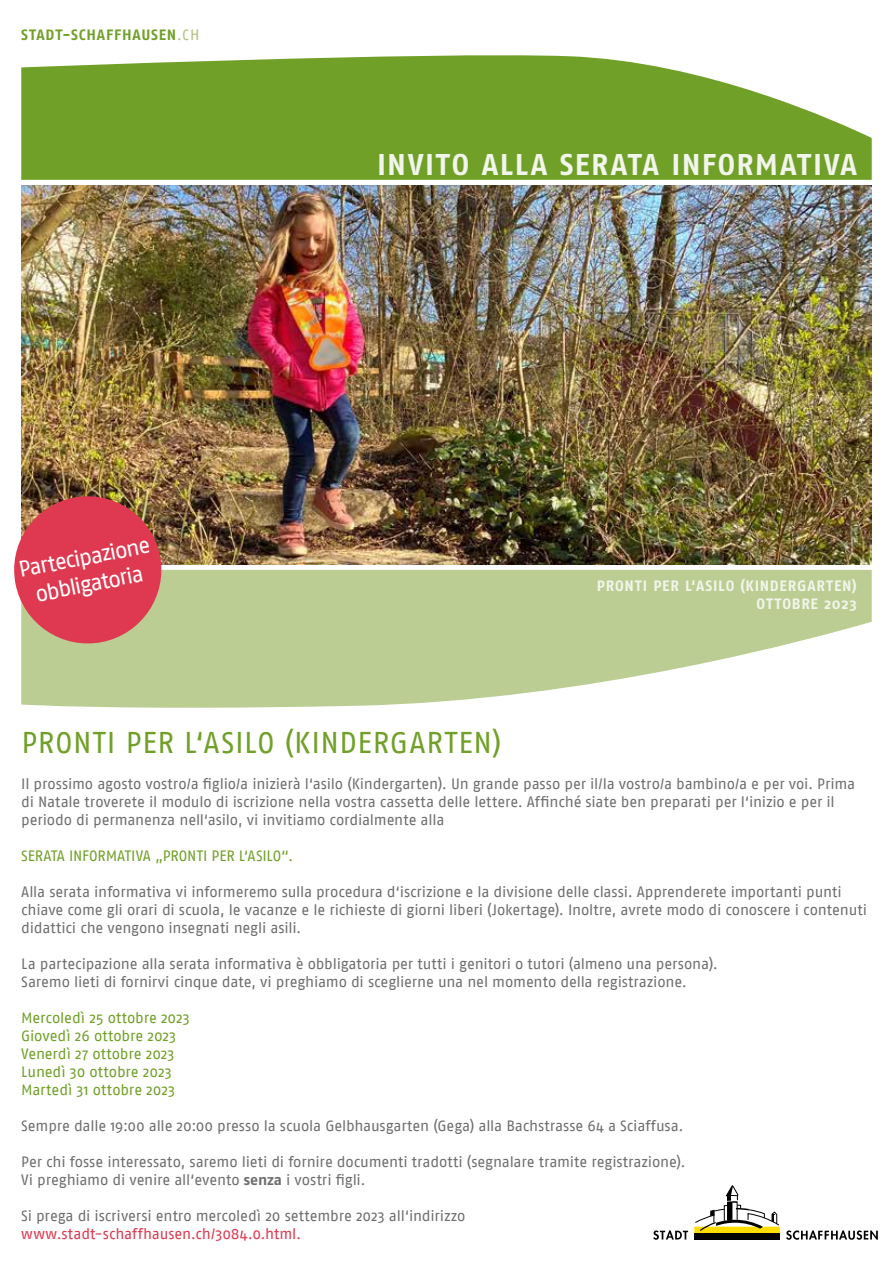
<style>
.page{position:relative;width:893px;height:1263px;background:#fff}
.page>*{position:absolute;margin:0;border:0;box-sizing:border-box;transform-origin:0 0}
.t1{font:30px "Fago No";letter-spacing:.025em;color:#71a029}
.t2{font:700 30px "Fago No";letter-spacing:.05em;color:#f2f5eb}
.t3{font:22.5px/27px "Fago No";color:#fff;text-align:center}
.t4{font:15px/18px "Fago No";letter-spacing:-.01em;color:#706f6f}
.t5{font:15px/18px "Fago No";letter-spacing:-.01em;color:#71a029}
.t6{font:700 15px/18px "Fago No";letter-spacing:.05em;color:#f2f5eb;text-align:right}
.t7{font:15px "Fago No";letter-spacing:-.005em;color:#de3950}
.t8{font:700 15px "Fago No";letter-spacing:.055em;color:#71a029}
.s1{font-weight:400;color:#aec37c}
.s2{font-weight:700}
</style>
<div class="page">
<svg style="left:21px;top:570px;width:851px;height:138px;fill:#bccd93"></svg>
<img style="left:21px;top:185px;width:851px;height:379px">
<svg style="left:653px;top:1230px;width:35px;height:10px"></svg>
<div style="left:694px;top:1227px;width:86px;height:6px;background:#fd0"></div>
<div style="left:694px;top:1233px;width:86px;height:6px;background:#000"></div>
<svg style="left:695px;top:1185px;width:84px;height:46px"></svg>
<svg style="left:786px;top:1230px;width:92px;height:10px"></svg>
<svg style="left:21px;top:55px;width:851px;height:125px;background:#81aa41"></svg>
<svg style="left:14px;top:490px;width:154px;height:160px;background:#ce5a5d"></svg>
<p class="t8" style="left:21px;top:25px;width:180px">STADT-SCHAFFHAUSEN<span class="s1">.CH</span></p>
<h2 class="t3" style="left:16px;top:556px;width:135px;rotate:-11deg">Partecipazione obbligatoria</h2>
<h1 class="t2" style="left:377px;top:147px;width:481px">INVITO ALLA SERATA INFORMATIVA</h1>
<p class="t6" style="left:597px;top:577px;width:261px">PRONTI PER L‘ASILO (KINDERGARTEN)<br>OTTOBRE 2023</p>
<h1 class="t1" style="left:21px;top:726px;width:482px">PRONTI PER L‘ASILO (KINDERGARTEN)</h1>
<p class="t4" style="left:21px;top:775px;width:835px">Il prossimo agosto vostro/a figlio/a inizierà l‘asilo (Kindergarten). Un grande passo per il/la vostro/a bambino/a e per voi. Prima di Natale troverete il modulo di iscrizione nella vostra cassetta delle lettere. Affinché siate ben preparati per l‘inizio e per il periodo di permanenza nell‘asilo, vi invitiamo cordialmente alla</p>
<p class="t5" style="left:21px;top:847px;width:273px">SERATA INFORMATIVA „PRONTI PER L‘ASILO“.</p>
<p class="t4" style="left:21px;top:883px;width:847px">Alla serata informativa vi informeremo sulla procedura d‘iscrizione e la divisione delle classi. Apprenderete importanti punti chiave come gli orari di scuola, le vacanze e le richieste di giorni liberi (Jokertage). Inoltre, avrete modo di conoscere i contenuti didattici che vengono insegnati negli asili.</p>
<p class="t4" style="left:21px;top:955px;width:698px">La partecipazione alla serata informativa è obbligatoria per tutti i genitori o tutori (almeno una persona).<br>Saremo lieti di fornirvi cinque date, vi preghiamo di sceglierne una nel momento della registrazione.</p>
<p class="t5" style="left:21px;top:1009px;width:170px">Mercoledì 25 ottobre 2023<br>Giovedì 26 ottobre 2023<br>Venerdì 27 ottobre 2023<br>Lunedì 30 ottobre 2023<br>Martedì 31 ottobre 2023</p>
<p class="t4" style="left:21px;top:1117px;width:664px">Sempre dalle 19:00 alle 20:00 presso la scuola Gelbhausgarten (Gega) alla Bachstrasse 64 a Sciaffusa.</p>
<p class="t4" style="left:21px;top:1153px;width:666px">Per chi fosse interessato, saremo lieti di fornire documenti tradotti (segnalare tramite registrazione).<br>Vi preghiamo di venire all‘evento <span class="s2">senza</span> i vostri figli.</p>
<p class="t4" style="left:21px;top:1207px;width:446px">Si prega di iscriversi entro mercoledì 20 settembre 2023 all‘indirizzo</p>
<p class="t7" style="left:21px;top:1225px;width:281px">www.stadt-schaffhausen.ch/3084.0.html.</p>
</div>
